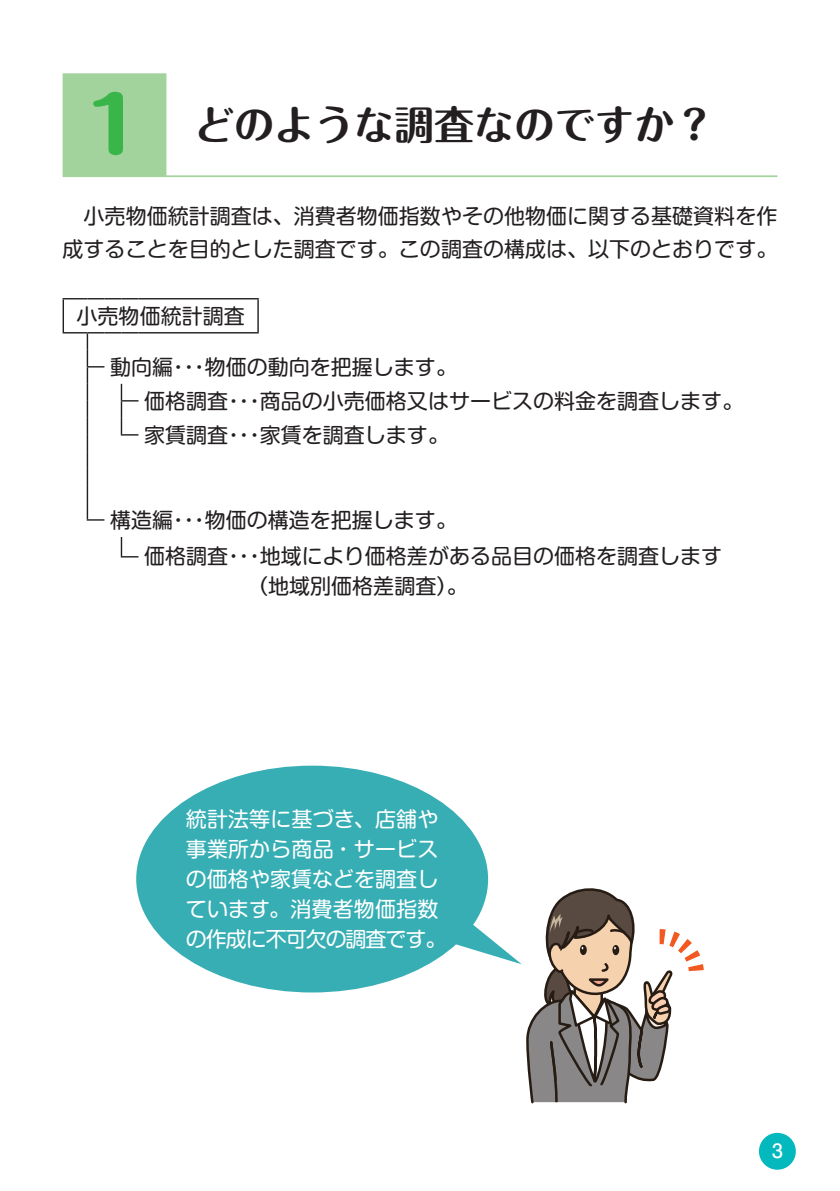
<style>
.page{position:relative;width:840px;height:1191px;background:#fff}
.page>*{position:absolute;margin:0;border:0;box-sizing:border-box;transform-origin:0 0}
.t1{font:700 40px "Maru Fo Pro";color:#231f20}
.t2{font:21px/34px "Shin M Go Pr 6";color:#231f20}
.t3{font:21px/30px "Shin M Go Pr 6";letter-spacing:.005em;color:#fff}
.t4{font:500 18px "Shin M Go Pr 6";color:#fff}
.s1{font-weight:800;font-size:76px;color:#3ab54a}
</style>
<div class="page">
<div style="left:63px;top:74px;width:102px;height:102px;background:#a3d39c"></div>
<hr style="left:63px;top:73px;width:103px;height:2px;background:#a3d39c">
<hr style="left:165px;top:75px;width:1px;height:100px;background:#a3d39c">
<hr style="left:63px;top:175px;width:102px;height:2px;background:#a3d39c">
<hr style="left:165px;top:175px;width:612px;height:2px;background:#a3d39c">
<hr style="left:63px;top:299px;width:1px;height:33px;background:#231f20">
<svg style="left:63px;top:298px;width:75px;height:1px"></svg>
<hr style="left:138px;top:298px;width:121px;height:1px;background:#231f20">
<hr style="left:257px;top:299px;width:2px;height:33px;background:#231f20">
<hr style="left:138px;top:332px;width:121px;height:1px;background:#231f20">
<svg style="left:63px;top:332px;width:75px;height:188px"></svg>
<svg style="left:121px;top:537px;width:17px;height:20px"></svg>
<div style="left:136px;top:765px;width:352px;height:227px;background:#36aeb4;border-radius:50%"></div>
<svg style="left:420px;top:881px;width:283px;height:223px"></svg>
<div style="left:758px;top:1132px;width:37px;height:37px;background:#03b9bd;border-radius:50%"></div>
<h1 class="t1" style="left:76px;top:93px;width:639px"><span class="s1">１</span> どのような調査なのですか？</h1>
<p class="t2" style="left:63px;top:198px;width:715px;line-height:33px">　小売物価統計調査は、消費者物価指数やその他物価に関する基礎資料を作成することを目的とした調査です。この調査の構成は、以下のとおりです。</p>
<p class="t2" style="left:77px;top:298px;width:169px">小売物価統計調査</p>
<p class="t2" style="left:144px;top:349px;width:600px;text-indent:-34px">動向編・・・物価の動向を把握します。<br>価格調査・・・商品の小売価格又はサービスの料金を調査します。家賃調査・・・家賃を調査します。</p>
<p class="t2" style="left:144px;top:501px;width:579px;line-height:36px;text-indent:-34px">構造編・・・物価の構造を把握します。<br>価格調査・・・地域により価格差がある品目の価格を調査します</p>
<p class="t2" style="left:247px;top:568px;width:222px">（地域別価格差調査）。</p>
<p class="t3" style="left:186px;top:803px;width:262px">統計法等に基づき、店舗や事業所から商品・サービスの価格や家賃などを調査しています。消費者物価指数の作成に不可欠の調査です。</p>
<p class="t4" style="left:771px;top:1136px;width:13px">3</p>
</div>
